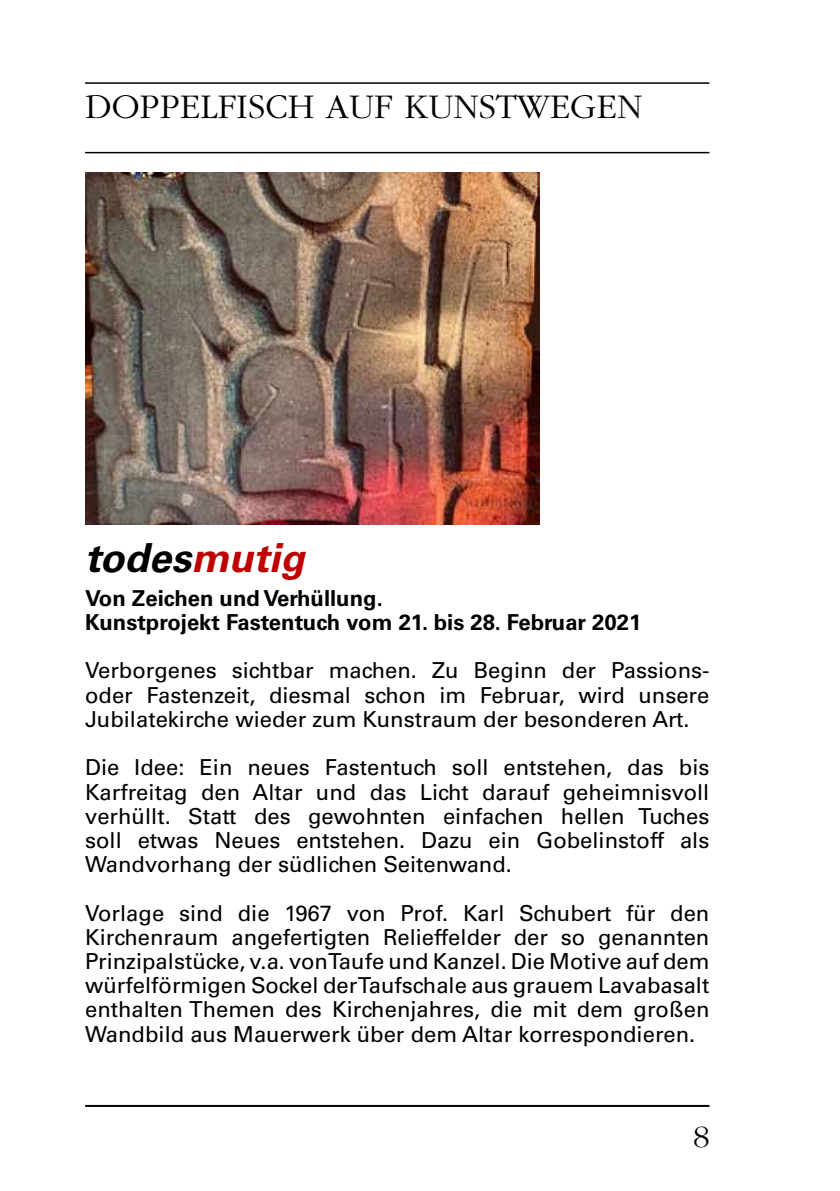
<style>
.page{position:relative;width:840px;height:1191px;background:#fff}
.page>*{position:absolute;margin:0;border:0;box-sizing:border-box;transform-origin:0 0}
.t1{font:italic 700 40px "Univers LT";color:#000}
.t2{font:300 36px "Garamond";color:#000}
.t3{font:300 32px "Garamond";color:#000}
.t4{font:22px/24.2px "Univers LT";color:#000;text-align:justify}
.t5{font:700 22px/24.2px "Univers LT";color:#000}
.s1{color:#bf0000}
</style>
<div class="page">
<hr style="left:85px;top:1105px;width:624px;height:2px;background:#000">
<img style="left:85px;top:173px;width:454px;height:352px">
<hr style="left:85px;top:82px;width:624px;height:2px;background:#000">
<hr style="left:85px;top:152px;width:624px;height:1px;background:#000">
<h2 class="t2" style="left:85px;top:88px;width:558px">DOPPELFISCH AUF KUNSTWEGEN</h2>
<h1 class="t1" style="left:85px;top:534px;width:221px">todes<span class="s1">mutig</span></h1>
<p class="t5" style="left:85px;top:586px;width:557px">Von Zeichen und Verhüllung.<br>Kunstprojekt Fastentuch vom 21. bis 28. Februar 2021</p>
<p class="t4" style="left:85px;top:658px;width:625px">Verborgenes sichtbar machen. Zu Beginn der Passions&shy;oder Fastenzeit, diesmal schon im Februar, wird unsere Jubilatekirche wieder zum Kunstraum der besonderen Art.</p>
<p class="t4" style="left:85px;top:755px;width:625px">Die Idee: Ein neues Fastentuch soll entstehen, das bis Karfreitag den Altar und das Licht darauf geheimnisvoll verhüllt. Statt des gewohnten einfachen hellen Tuches soll etwas Neues entstehen. Dazu ein Gobelinstoff als Wandvorhang der südlichen Seitenwand.</p>
<p class="t4" style="left:85px;top:900px;width:625px">Vorlage sind die 1967 von Prof. Karl Schubert für den Kirchenraum angefertigten Relieffelder der so genannten Prinzipalstücke, v.a. von Taufe und Kanzel. Die Motive auf dem würfelförmigen Sockel der Taufschale aus grauem Lavabasalt enthalten Themen des Kirchenjahres, die mit dem großen Wandbild aus Mauerwerk über dem Altar korrespondieren.</p>
<h3 class="t3" style="left:693px;top:1120px;width:17px">8</h3>
</div>
